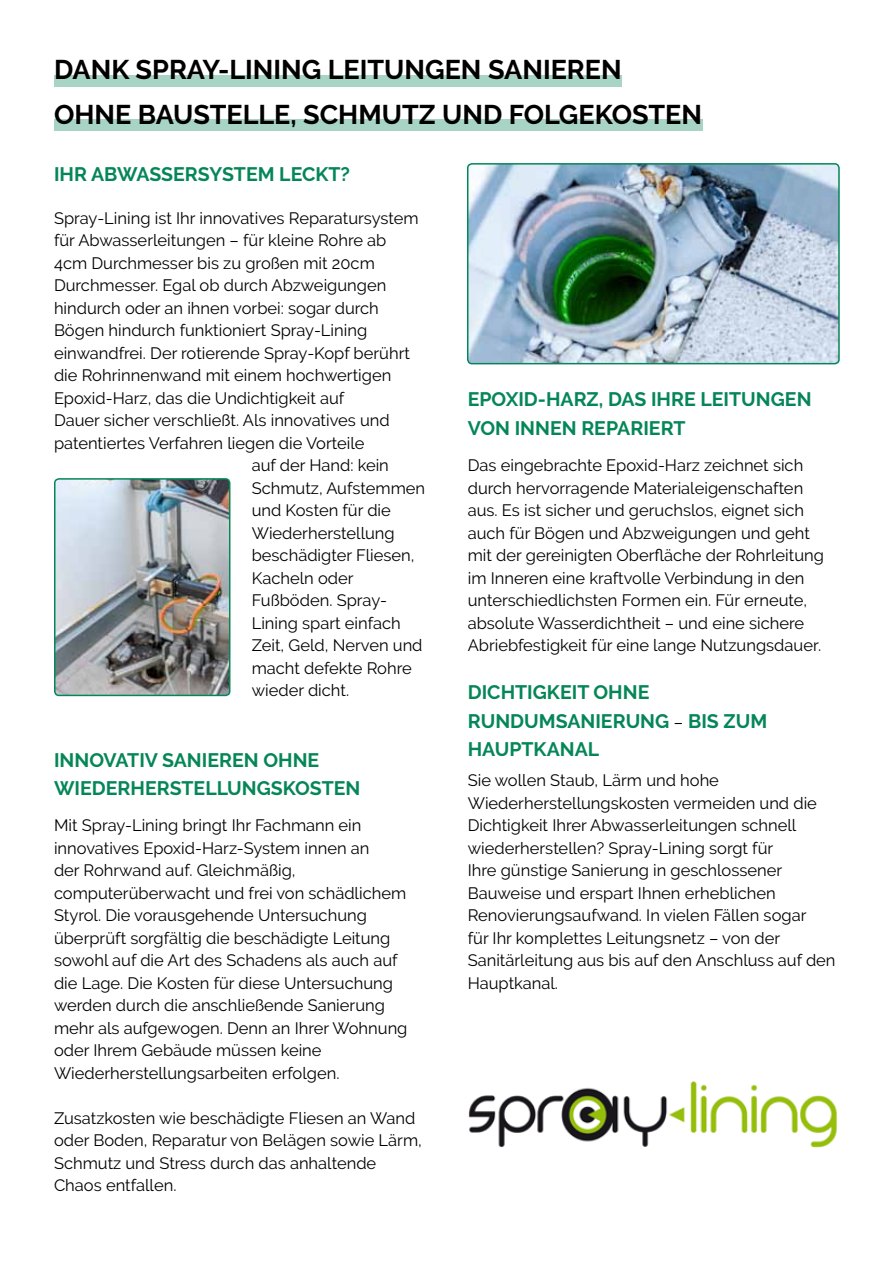
<style>
.page{position:relative;width:893px;height:1263px;background:#fff}
.page>*{position:absolute;margin:0;border:0;box-sizing:border-box;transform-origin:0 0}
.t1{font:700 27px/44.1px "Raleway";color:#000}
.t2{font:700 19.5px/28.5px "Raleway";color:#058658}
.t3{font:16.5px/22.5px "Raleway";color:#000}
.s1{font-weight:400;font-size:16.5px;color:#000}
</style>
<div class="page">
<img style="left:468px;top:1081px;width:369px;height:66px">
<img style="left:468px;top:166px;width:371px;height:198px">
<div style="left:467px;top:163px;width:373px;height:201px;border:2px solid #058658;border-radius:4px"></div>
<img style="left:57px;top:479px;width:173px;height:216px">
<div style="left:54px;top:478px;width:176px;height:218px;border:2px solid #058658;border-radius:4px"></div>
<div style="left:54px;top:75px;width:568px;height:11px;background:#a7d4c4"></div>
<div style="left:54px;top:119px;width:648px;height:11px;background:#a7d4c4"></div>
<h1 class="t1" style="left:54px;top:48px;width:650px">DANK SPRAY-LINING LEITUNGEN SANIEREN<br>OHNE BAUSTELLE, SCHMUTZ UND FOLGEKOSTEN</h1>
<p class="t2" style="left:54px;top:160px;width:298px">IHR ABWASSERSYSTEM LECKT?</p>
<p class="t3" style="left:54px;top:206px;width:366px">Spray-Lining ist Ihr innovatives Reparatursystem</p>
<p class="t3" style="left:54px;top:229px;width:334px">für Abwasserleitungen – für kleine Rohre ab</p>
<p class="t3" style="left:54px;top:251px;width:322px">4cm Durchmesser bis zu großen mit 20cm</p>
<p class="t3" style="left:54px;top:274px;width:334px">Durchmesser. Egal ob durch Abzweigungen</p>
<p class="t3" style="left:54px;top:297px;width:326px">hindurch oder an ihnen vorbei: sogar durch</p>
<p class="t3" style="left:54px;top:319px;width:315px">Bögen hindurch funktioniert Spray-Lining</p>
<p class="t3" style="left:54px;top:342px;width:358px">einwandfrei. Der rotierende Spray-Kopf berührt</p>
<p class="t3" style="left:54px;top:364px;width:339px">die Rohrinnenwand mit einem hochwertigen</p>
<p class="t3" style="left:54px;top:387px;width:292px">Epoxid-Harz, das die Undichtigkeit auf</p>
<p class="t3" style="left:54px;top:409px;width:337px">Dauer sicher verschließt. Als innovatives und</p>
<p class="t3" style="left:54px;top:432px;width:312px">patentiertes Verfahren liegen die Vorteile</p>
<p class="t3" style="left:252px;top:454px;width:139px">auf der Hand: kein</p>
<p class="t3" style="left:252px;top:477px;width:175px">Schmutz, Aufstemmen</p>
<p class="t3" style="left:252px;top:499px;width:141px">und Kosten für die</p>
<p class="t3" style="left:252px;top:522px;width:145px">Wiederherstellung</p>
<p class="t3" style="left:252px;top:544px;width:164px">beschädigter Fliesen,</p>
<p class="t3" style="left:252px;top:567px;width:103px">Kacheln oder</p>
<p class="t3" style="left:252px;top:589px;width:137px">Fußböden. Spray-</p>
<p class="t3" style="left:252px;top:612px;width:150px">Lining spart einfach</p>
<p class="t3" style="left:252px;top:634px;width:172px">Zeit, Geld, Nerven und</p>
<p class="t3" style="left:252px;top:657px;width:162px">macht defekte Rohre</p>
<p class="t3" style="left:252px;top:679px;width:99px">wieder dicht.</p>
<p class="t2" style="left:54px;top:745px;width:308px">INNOVATIV SANIEREN OHNE<br>WIEDERHERSTELLUNGSKOSTEN</p>
<p class="t3" style="left:54px;top:814px;width:355px">Mit Spray-Lining bringt Ihr Fachmann ein innovatives Epoxid-Harz-System innen an<br>der Rohrwand auf. Gleichmäßig, computerüberwacht und frei von schädlichem Styrol. Die vorausgehende Untersuchung überprüft sorgfältig die beschädigte Leitung sowohl auf die Art des Schadens als auch auf die Lage. Die Kosten für diese Untersuchung werden durch die anschließende Sanierung mehr als aufgewogen. Denn an Ihrer Wohnung oder Ihrem Gebäude müssen keine Wiederherstellungsarbeiten erfolgen.</p>
<p class="t3" style="left:54px;top:1107px;width:369px">Zusatzkosten wie beschädigte Fliesen an Wand oder Boden, Reparatur von Belägen sowie Lärm, Schmutz und Stress durch das anhaltende Chaos entfallen.</p>
<p class="t2" style="left:468px;top:385px;width:345px">EPOXID-HARZ, DAS IHRE LEITUNGEN<br>VON INNEN REPA</p>
<p class="t2" style="left:630px;top:414px;width:57px">RIERT</p>
<p class="t3" style="left:468px;top:454px;width:358px">Das eingebrachte Epoxid-Harz zeichnet sich durch hervorragende Materialeigenschaften aus. Es ist sicher und geruchslos, eignet sich auch für Bögen und Abzweigungen und geht mit der gereinigten Oberfläche der Rohrleitung im Inneren eine kraftvolle Verbindung in den unterschiedlichsten Formen ein. Für erneute, absolute Wasserdichtheit – und eine sichere Abriebfestigkeit für eine lange Nutzungsdauer.</p>
<p class="t2" style="left:468px;top:678px;width:301px">DICHTIGKEIT OHNE<br>RUNDUMSANIERUNG <span class="s1">–</span> BIS ZUM<br>HAUPTKANAL</p>
<p class="t3" style="left:468px;top:769px;width:369px">Sie wollen Staub, Lärm und hohe Wiederherstellungskosten vermeiden und die Dichtigkeit Ihrer Abwasserleitungen schnell wiederherstellen? Spray-Lining sorgt für<br>Ihre günstige Sanierung in geschlossener Bauweise und erspart Ihnen erheblichen Renovierungsaufwand. In vielen Fällen sogar<br>für Ihr komplettes Leitungsnetz – von der Sanitärleitung aus bis auf den Anschluss auf den Hauptkanal.</p>
</div>
